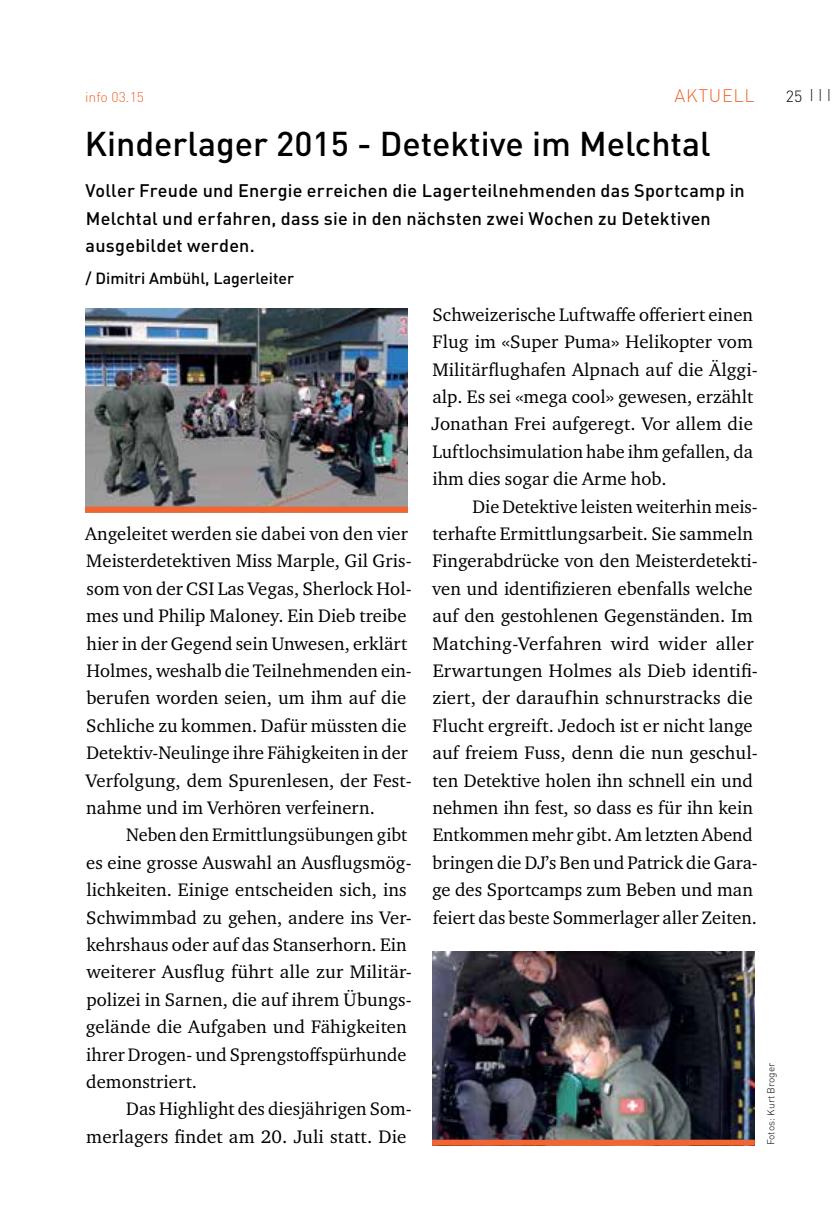
<style>
.page{position:relative;width:840px;height:1219px;background:#fff}
.page>*{position:absolute;margin:0;border:0;box-sizing:border-box;transform-origin:0 0}
.t1{font:500 34px "DIN";color:#000}
.t2{font:18.6px/27.4px "Charter ITC Pro";letter-spacing:.005em;color:#000}
.t3{font:500 18px/27.4px "DIN";letter-spacing:.015em;color:#000}
.t4{font:300 18px "DIN";letter-spacing:.04em;color:#f26531}
.t5{font:500 16px "DIN";color:#000}
.t6{font:300 14px "DIN";color:#f26531}
.t7{font:300 14px "DIN";color:#000}
.t8{font:300 10px "DIN";color:#000}
.s1{font-size:16px}
</style>
<div class="page">
<img style="left:85px;top:308px;width:323px;height:199px">
<img style="left:432px;top:951px;width:322px;height:189px">
<div style="left:85px;top:507px;width:323px;height:6px;background:#f26531"></div>
<div style="left:432px;top:1140px;width:322px;height:6px;background:#f26531"></div>
<p class="t6" style="left:85px;top:87px;width:60px">info 03.15</p>
<p class="t4" style="left:674px;top:83px;width:82px">AKTUELL</p>
<p class="t7" style="left:785px;top:86px;width:47px"><span class="s1">25</span> |||</p>
<h1 class="t1" style="left:85px;top:121px;width:627px">Kinderlager 2015 - Detektive im Melchtal</h1>
<p class="t3" style="left:85px;top:177px;width:660px">Voller Freude und Energie erreichen die Lagerteilnehmenden das Sportcamp in<br>Melchtal und erfahren, dass sie in den nächsten zwei Wochen zu Detektiven ausgebildet werden.</p>
<p class="t5" style="left:85px;top:268px;width:210px">/ Dimitri Ambühl, Lagerleiter</p>
<p class="t2" style="left:85px;top:520px;width:328px">Angeleitet werden sie dabei von den vier Meisterdetektiven Miss Marple, Gil Gris&shy;som von der CSI Las Vegas, Sherlock Hol&shy;mes und Philip Maloney. Ein Dieb treibe hier in der Gegend sein Unwesen, erklärt Holmes, weshalb die Teilnehmenden ein&shy;berufen worden seien, um ihm auf die Schliche zu kommen. Dafür müssten die Detektiv-Neulinge ihre Fähigkeiten in der Verfolgung, dem Spurenlesen, der Fest&shy;nahme und im Verhören verfeinern.</p>
<p class="t2" style="left:86px;top:821px;width:327px;text-indent:40px">Neben den Ermittlungsübungen gibt es eine grosse Auswahl an Ausflugsmög&shy;lichkeiten. Einige entscheiden sich, ins Schwimmbad zu gehen, andere ins Ver&shy;kehrshaus oder auf das Stanserhorn. Ein weiterer Ausflug führt alle zur Militär&shy;polizei in Sarnen, die auf ihrem Übungs&shy;gelände die Aufgaben und Fähigkeiten ihrer Drogen- und Sprengstoffspürhunde demonstriert.</p>
<p class="t2" style="left:86px;top:1095px;width:327px;text-align:right">Das Highlight des diesjährigen Som&shy;merlagers findet am 20. Juli statt. Die</p>
<p class="t2" style="left:431px;top:300px;width:327px">Schweizerische Luftwaffe offeriert einen Flug im «Super Puma» Helikopter vom Militärflughafen Alpnach auf die Älggi&shy;alp. Es sei «mega cool» gewesen, erzählt Jonathan Frei aufgeregt. Vor allem die Luftlochsimulation habe ihm gefallen, da ihm dies sogar die Arme hob.</p>
<p class="t2" style="left:432px;top:492px;width:327px;text-indent:40px">Die Detektive leisten weiterhin meis&shy;terhafte Ermittlungsarbeit. Sie sammeln Fingerabdrücke von den Meisterdetekti&shy;ven und identifizieren ebenfalls welche auf den gestohlenen Gegenständen. Im Matching-Verfahren wird wider aller Erwartungen Holmes als Dieb identifi&shy;ziert, der daraufhin schnurstracks die Flucht ergreift. Jedoch ist er nicht lange auf freiem Fuss, denn die nun geschul&shy;ten Detektive holen ihn schnell ein und nehmen ihn fest, so dass es für ihn kein Entkommen mehr gibt. Am letzten Abend bringen die DJ’s Ben und Patrick die Gara&shy;ge des Sportcamps zum Beben und man feiert das beste Sommerlager aller Zeiten.</p>
<p class="t8" style="left:763px;top:1145px;width:84px;rotate:-90deg">Fotos: Kurt Broger</p>
</div>
